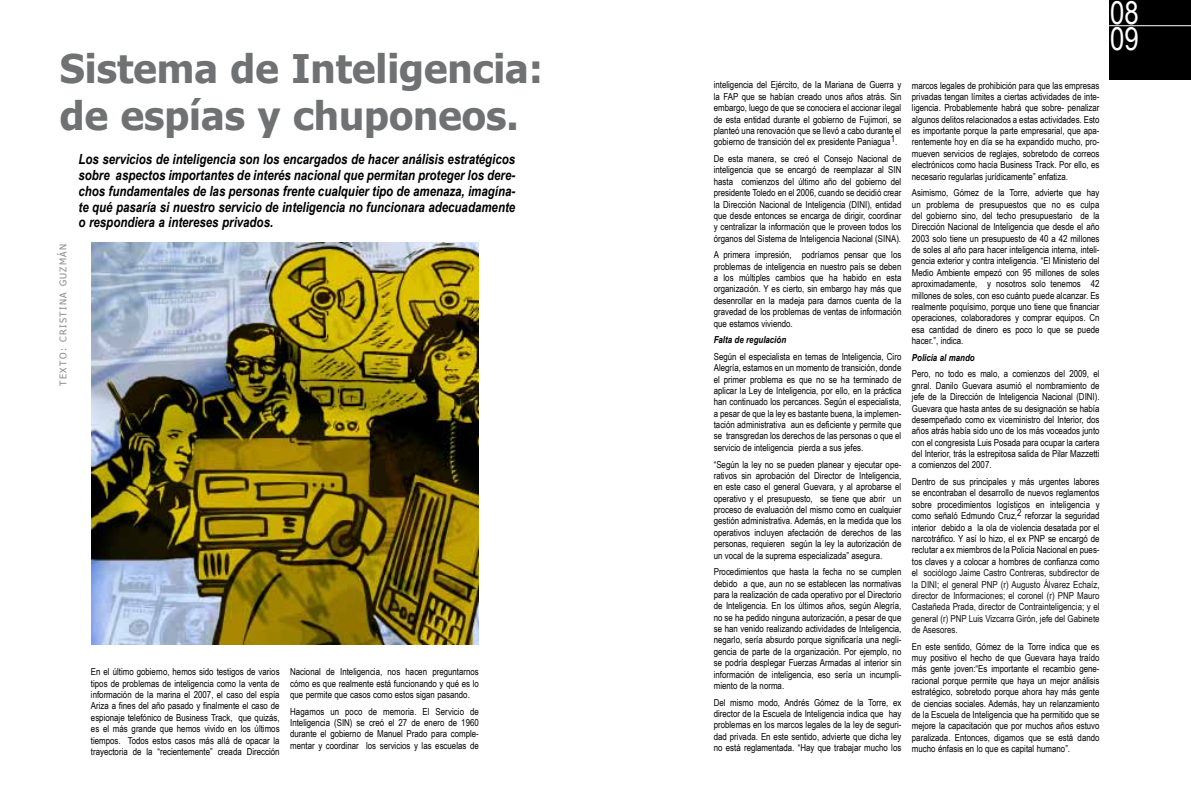
<style>
.page{position:relative;width:1191px;height:794px;background:#fff}
.page>*{position:absolute;margin:0;border:0;box-sizing:border-box;transform-origin:0 0}
.t1{font:700 39.38px/46.4px "Tahoma";color:#707172}
.t2{font:31.5px/26.2px "Arial Narrow";color:#fff}
.t3{font:italic 700 14px/15.8px "Arial Narrow";color:#000;text-align:justify}
.t4{font:9.62px/11.4px "Arial Narrow";color:#000;text-align:justify}
.t5{font:italic 700 9.62px "Arial Narrow";color:#000}
.t6{font:9.19px "Tahoma";letter-spacing:.15em;color:#87888a}
.s1{color:#111}
</style>
<div class="page">
<div style="left:1109px;top:0;width:82px;height:79px;background:#000"></div>
<hr style="left:1109px;top:25px;width:82px;height:1px;background:#fff">
<img style="left:91px;top:243px;width:388px;height:402px">
<h1 class="t1" style="left:60px;top:43px;width:485px">Sistema de Inteligencia: de espías y chuponeos.</h1>
<p class="t6" style="left:57px;top:386px;width:144px;rotate:-90deg">TEXTO: Cristina Guzmán</p>
<p class="t3" style="left:79px;top:151px;width:438px">Los servicios de inteligencia son los encargados de hacer análisis estratégicos sobre aspectos importantes de interés nacional que permitan proteger los dere&shy;chos fundamentales de las personas frente cualquier tipo de amenaza, imagína&shy;te qué pasaría si nuestro servicio de inteligencia no funcionara adecuadamente o respondiera a intereses privados.</p>
<p class="t4" style="left:91px;top:666px;width:190px">En el último gobierno, hemos sido testigos de varios tipos de problemas de inteligencia como la venta de información de la marina el 2007, el caso del espía Ariza a fines del año pasado y finalmente el caso de espionaje telefónico de Business Track, que quizás, es el más grande que hemos vivido en los últimos tiempos. Todos estos casos más allá de opacar la trayectoria de la “recientemente” creada Dirección</p>
<p class="t4" style="left:290px;top:666px;width:190px">Nacional de Inteligencia, nos hacen preguntarnos cómo es que realmente está funcionando y qué es lo que permite que casos como estos sigan pasando.</p>
<p class="t4" style="left:290px;top:705px;width:190px">Hagamos un poco de memoria. El Servicio de Inteligencia (SIN) se creó el 27 de enero de 1960 durante el gobierno de Manuel Prado para comple&shy;mentar y coordinar los servicios y las escuelas de</p>
<h2 class="t2" style="left:1110px;top:-2px;width:30px">08<br>09</h2>
<p class="t4" style="left:713px;top:79px;width:189px">inteligencia del Ejército, de la Mariana de Guerra y la FAP que se habían creado unos años atrás. Sin embargo, luego de que se conociera el accionar ilegal de esta entidad durante el gobierno de Fujimori, se planteó una renovación que se llevó a cabo durante el gobierno de transición del ex presidente Paniagua1.</p>
<p class="t4" style="left:713px;top:152px;width:189px">De esta manera, se creó el Consejo Nacional de inteligencia que se encargó de reemplazar al SIN hasta comienzos del último año del gobierno del presidente Toledo en el 2006, cuando se decidió crear la Dirección Nacional de Inteligencia (DINI), entidad que desde entonces se encarga de dirigir, coordinar y centralizar la información que le proveen todos los órganos del Sistema de Inteligencia Nacional (SINA).</p>
<p class="t4" style="left:713px;top:249px;width:189px">A primera impresión, podríamos pensar que los problemas de inteligencia en nuestro país se deben a los múltiples cambios que ha habido en esta organización. Y es cierto, sin embargo hay más que desenrollar en la madeja para darnos cuenta de la gravedad de los problemas de ventas de información que estamos viviendo.</p>
<p class="t5" style="left:713px;top:332px;width:74px">Falta de regulación</p>
<p class="t4" style="left:713px;top:350px;width:189px">Según el especialista en temas de Inteligencia, Ciro Alegría, estamos en un momento de transición, donde el primer problema es que no se ha terminado de aplicar la Ley de Inteligencia, por ello, en la práctica han continuado los percances. Según el especialista, a pesar de que la ley es bastante buena, la implemen&shy;tación administrativa aun es deficiente y permite que se transgredan los derechos de las personas o que el servicio de inteligencia pierda a sus jefes.</p>
<p class="t4" style="left:713px;top:458px;width:189px">“Según la ley no se pueden planear y ejecutar ope&shy;rativos sin aprobación del Director de Inteligencia, en este caso el general Guevara, y al aprobarse el operativo y el presupuesto, se tiene que abrir un proceso de evaluación del mismo como en cualquier gestión administrativa. Además, en la medida que los operativos incluyen afectación de derechos de las personas, requieren según la ley la autorización de un vocal de la suprema especializada” asegura.</p>
<p class="t4" style="left:713px;top:566px;width:189px">Procedimientos que hasta la fecha no se cumplen debido a que, aun no se establecen las normativas para la realización de cada operativo por el Directorio de Inteligencia. En los últimos años, según Alegría, no se ha pedido ninguna autorización, a pesar de que se han venido realizando actividades de Inteligencia, negarlo, sería absurdo porque significaría una negli&shy;gencia de parte de la organización. Por ejemplo, no se podría desplegar Fuerzas Armadas al interior sin información de inteligencia, eso sería un incumpli&shy;miento de la norma.</p>
<p class="t4" style="left:713px;top:696px;width:189px">Del mismo modo, Andrés Gómez de la Torre, ex director de la Escuela de Inteligencia indica que hay problemas en los marcos legales de la ley de seguri&shy;dad privada. En este sentido, advierte que dicha ley no está reglamentada. “Hay que trabajar mucho los</p>
<p class="t4" style="left:912px;top:79px;width:189px">marcos legales de prohibición para que las empresas privadas tengan límites a ciertas actividades de inte&shy;ligencia. Probablemente habrá que sobre- penalizar algunos delitos relacionados a estas actividades. Esto es importante porque la parte empresarial, que apa&shy;rentemente hoy en día se ha expandido mucho, pro&shy;mueven servicios de reglajes, sobretodo de correos electrónicos como hacía Business Track. Por ello, es necesario regularlas jurídicamente” enfatiza.</p>
<p class="t4" style="left:912px;top:187px;width:189px">Asimismo, Gómez de la Torre, advierte que hay un problema de presupuestos que no es culpa del gobierno sino, del techo presupuestario de la Dirección Nacional de Inteligencia que desde el año 2003 solo tiene un presupuesto de 40 a 42 millones de soles al año para hacer inteligencia interna, inteli&shy;gencia exterior y contra inteligencia. “El Ministerio del Medio Ambiente empezó con 95 millones de soles aproximadamente, y nosotros solo tenemos 42 millones de soles, con eso cuánto puede alcanzar. Es realmente poquísimo, porque uno tiene que financiar operaciones, colaboradores y comprar equipos. Cn esa cantidad de dinero es poco lo que se puede hacer.”, indica.</p>
<p class="t5" style="left:912px;top:350px;width:64px">Policía al mando</p>
<p class="t4" style="left:912px;top:368px;width:189px">Pero, no todo es malo, a comienzos del 2009, el gnral. Danilo Guevara asumió el nombramiento de jefe de la Dirección de Inteligencia Nacional (DINI).<br>Guevara que hasta antes de su designación se había desempeñado como ex viceministro del Interior, dos años atrás había sido uno de los más voceados junto con el congresista Luis Posada para ocupar la cartera del Interior, trás la estrepitosa salida de Pilar Mazzetti a comienzos del 2007.</p>
<p class="t4" style="left:912px;top:475px;width:189px">Dentro de sus principales y más urgentes labores se encontraban el desarrollo de nuevos reglamentos sobre procedimientos logísticos en inteligencia y como señaló Edmundo Cruz,2 reforzar la seguridad interior debido a la ola de violencia desatada por el narcotráfico. Y así lo hizo, el ex PNP se encargó de reclutar a ex miembros de la Policia Nacional en pues&shy;tos claves y a colocar a hombres de confianza como el <span class="s1">sociólogo Jaime Castro Contreras, subdirector de la DINI; el general PNP (r) Augusto Álvarez Echaíz, director de Informaciones; el coronel (r) PNP Mauro Castañeda Prada, director de Contrainteligencia; y el general (r) PNP Luis Vizcarra Girón, jefe del Gabinete de Asesores.</span></p>
<p class="t4" style="left:912px;top:640px;width:189px">En este sentido, Gómez de la Torre indica que es muy positivo el hecho de que Guevara haya traído más gente joven:“Es importante el recambio gene&shy;racional porque permite que haya un mejor análisis estratégico, sobretodo porque ahora hay más gente de ciencias sociales. Además, hay un relanzamiento de la Escuela de Inteligencia que ha permitido que se mejore la capacitación que por muchos años estuvo paralizada. Entonces, digamos que se está dando mucho énfasis en lo que es capital humano”.</p>
</div>
